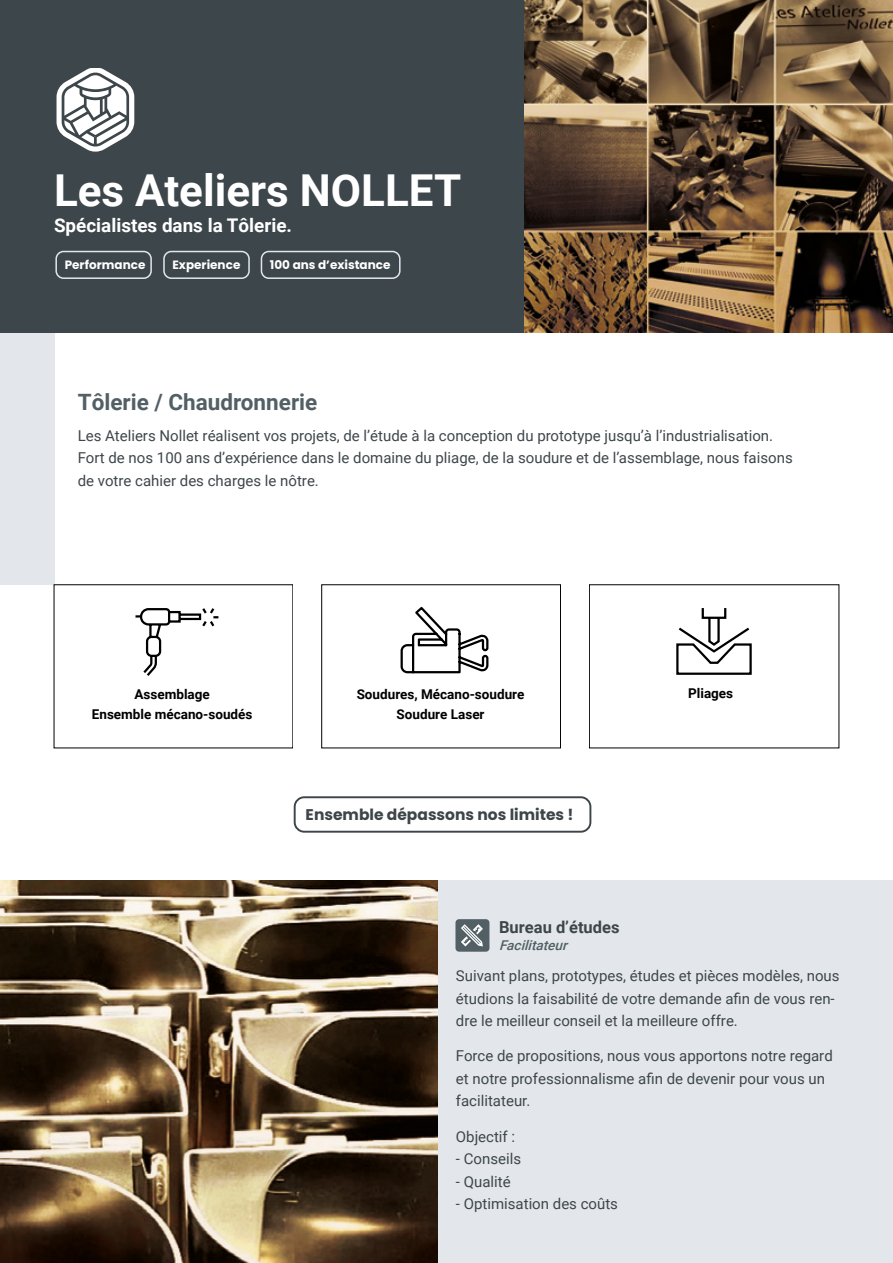
<style>
.page{position:relative;width:893px;height:1263px;background:#fff}
.page>*{position:absolute;margin:0;border:0;box-sizing:border-box;transform-origin:0 0}
.t1{font:700 43.95px "Roboto";color:#fff}
.t2{font:700 22.5px "Roboto";color:#525f64}
.t3{font:700 18.9px "Roboto";color:#fff}
.t4{font:700 16.5px "Roboto";color:#3d464a}
.t5{font:700 15.45px "Poppins";color:#3d4549}
.t6{font:15px/22.5px "Roboto";color:#3d464a}
.t7{font:700 13.5px/19.5px "Roboto";color:#000;text-align:center}
.t8{font:italic 500 13.5px "Roboto";color:#525f64}
.t9{font:700 12px "Poppins";color:#fff}
</style>
<div class="page">
<div style="left:34px;top:881px;width:859px;height:382px;background:#e3e7eb"></div>
<img style="left:0;top:881px;width:437px;height:382px">
<div style="left:0;top:333px;width:54px;height:252px;background:#e3e7eb"></div>
<div style="left:0;top:0;width:571px;height:333px;background:#3d464a"></div>
<div style="left:55px;top:251px;width:97px;height:28px;border:2px solid #e3e7eb;border-radius:7px"></div>
<div style="left:163px;top:251px;width:87px;height:28px;border:2px solid #e3e7eb;border-radius:7px"></div>
<div style="left:261px;top:251px;width:140px;height:28px;border:2px solid #e3e7eb;border-radius:7px"></div>
<svg style="left:57px;top:68px;width:77px;height:84px"></svg>
<img style="left:524px;top:0;width:369px;height:333px">
<div style="left:294px;top:796px;width:297px;height:37px;border:2px solid #3d4549;border-radius:10px"></div>
<div style="left:455px;top:919px;width:34px;height:33px;background:#525f64;border-radius:4px"></div>
<svg style="left:461px;top:924px;width:22px;height:22px"></svg>
<svg style="left:135px;top:608px;width:84px;height:68px"></svg>
<svg style="left:676px;top:608px;width:76px;height:67px"></svg>
<svg style="left:400px;top:607px;width:89px;height:67px"></svg>
<h1 class="t1" style="left:54px;top:159px;width:409px">Les Ateliers NOLLET</h1>
<p class="t3" style="left:54px;top:212px;width:239px">Spécialistes dans la Tôlerie.</p>
<p class="t9" style="left:65px;top:258px;width:82px">Performance</p>
<p class="t9" style="left:172px;top:258px;width:69px">Experience</p>
<p class="t9" style="left:270px;top:258px;width:122px">100 ans d’existance</p>
<h2 class="t2" style="left:78px;top:387px;width:241px">Tôlerie / Chaudronnerie</h2>
<p class="t6" style="left:78px;top:423px;width:716px">Les Ateliers Nollet réalisent vos projets, de l’étude à la conception du prototype jusqu’à l’industrialisation.<br>Fort de nos 100 ans d’expérience dans le domaine du pliage, de la soudure et de l’assemblage, nous faisons de votre cahier des charges le nôtre.</p>
<p class="t7" style="left:92px;top:684px;width:162px">Assemblage<br>Ensemble mécano-soudés</p>
<p class="t7" style="left:357px;top:684px;width:169px">Soudures, Mécano-soudure<br>Soudure Laser</p>
<p class="t7" style="left:688px;top:683px;width:47px">Pliages</p>
<p class="t5" style="left:306px;top:806px;width:269px">Ensemble dépassons nos limites !</p>
<p class="t4" style="left:499px;top:915px;width:122px">Bureau d’études</p>
<p class="t8" style="left:499px;top:935px;width:74px">Facilitateur</p>
<p class="t6" style="left:456px;top:964px;width:385px">Suivant plans, prototypes, études et pièces modèles, nous étudions la faisabilité de votre demande afin de vous ren&shy;dre le meilleur conseil et la meilleure offre.</p>
<p class="t6" style="left:456px;top:1044px;width:378px">Force de propositions, nous vous apportons notre regard et notre professionnalisme afin de devenir pour vous un facilitateur.</p>
<p class="t6" style="left:456px;top:1124px;width:61px">Objectif :</p>
<p class="t6" style="left:456px;top:1147px;width:67px">- Conseils</p>
<p class="t6" style="left:456px;top:1169px;width:56px">- Qualité</p>
<p class="t6" style="left:456px;top:1192px;width:164px">- Optimisation des coûts</p>
</div>
